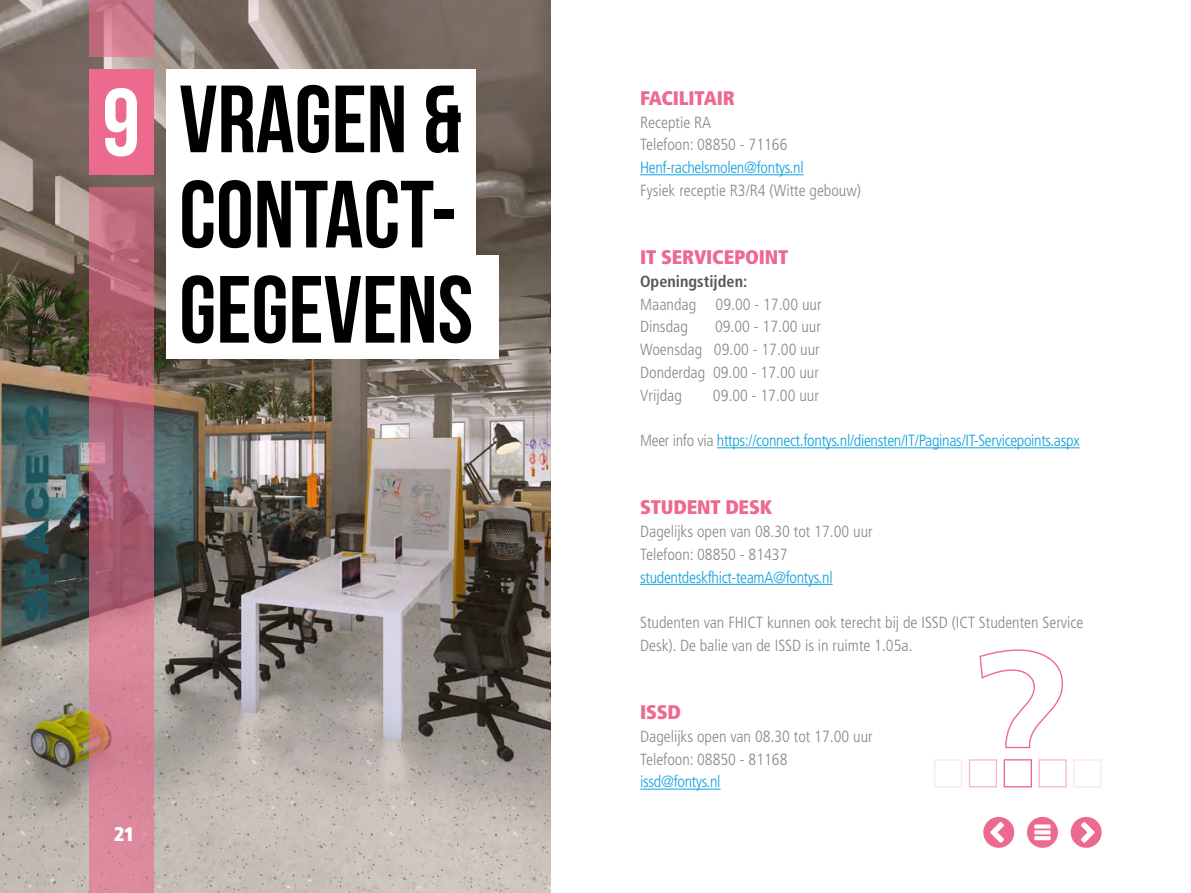
<style>
.page{position:relative;width:1191px;height:893px;background:#fff}
.page>*{position:absolute;margin:0;border:0;box-sizing:border-box;transform-origin:0 0}
.t1{font:700 95.2px/95.2px "Bebas Neue";color:#000}
.t2{font:900 19.6px "Fontys Frutiger Cn";letter-spacing:-.01em;color:#ed6a8f}
.t3{font:900 19.6px "Fontys Frutiger Cn";color:#fff}
.t4{font:300 16.1px/22.8px "Fontys Frutiger Cn";color:#878787}
.t5{font:300 16.1px "Fontys Frutiger Cn";letter-spacing:-.02em;color:#0ea0dc}
.t6{font:700 16.1px "Fontys Frutiger Cn";color:#575756}
.s1{font-size:95.73px;color:#fff}
.s2{color:#878787}
</style>
<div class="page">
<hr style="left:640px;top:174px;width:163px;height:1px;background:#0ea0dc">
<hr style="left:717px;top:447px;width:362px;height:1px;background:#0ea0dc">
<hr style="left:640px;top:584px;width:192px;height:1px;background:#0ea0dc">
<hr style="left:640px;top:789px;width:80px;height:1px;background:#0ea0dc">
<svg style="left:978px;top:649px;width:85px;height:139px"></svg>
<div style="left:968px;top:759px;width:29px;height:28px;border:1px solid #f7bcca"></div>
<div style="left:1038px;top:759px;width:28px;height:28px;border:1px solid #f7bcca"></div>
<div style="left:934px;top:759px;width:28px;height:28px;border:1px solid #fce6eb"></div>
<div style="left:1073px;top:759px;width:28px;height:28px;border:1px solid #fce6eb"></div>
<img style="left:0;top:0;width:551px;height:893px">
<div style="left:89px;top:69px;width:65px;height:106px;background:#ed6a8f"></div>
<svg style="left:89px;top:188px;width:65px;height:705px;background:#c07082"></svg>
<svg style="left:89px;top:0;width:65px;height:57px;background:#cb788b"></svg>
<div style="left:166px;top:69px;width:309px;height:106px;background:#fff"></div>
<div style="left:166px;top:158px;width:309px;height:103px;background:#fff"></div>
<div style="left:166px;top:255px;width:333px;height:103px;background:#fff"></div>
<svg style="left:1027px;top:817px;width:31px;height:31px"></svg>
<svg style="left:1070px;top:817px;width:31px;height:31px"></svg>
<svg style="left:983px;top:817px;width:31px;height:31px"></svg>
<h1 class="t1" style="left:179px;top:71px;width:295px;text-indent:-77px"><span class="s1">9</span> VRAGEN &amp;<br>CONTACT-<br>GEGEVENS</h1>
<p class="t3" style="left:114px;top:822px;width:22px">21</p>
<p class="t2" style="left:640px;top:86px;width:96px">FACILITAIR</p>
<p class="t4" style="left:640px;top:111px;width:149px">Receptie RA<br>Telefoon: 08850 - 71166</p>
<p class="t5" style="left:640px;top:158px;width:165px">Henf-rachelsmolen@fontys.nl</p>
<p class="t4" style="left:640px;top:179px;width:222px">Fysiek receptie R3/R4 (Witte gebouw)</p>
<p class="t2" style="left:640px;top:245px;width:150px">IT SERVICEPOINT</p>
<p class="t6" style="left:640px;top:272px;width:109px">Openingstijden:</p>
<p class="t4" style="left:640px;top:293px;width:183px">Maandag 09.00 - 17.00 uur<br>Dinsdag</p>
<p class="t4" style="left:640px;top:316px;width:182px;text-indent:75px">09.00 - 17.00 uur<br>Woensdag 09.00 - 17.00 uur<br>Donderdag 09.00 - 17.00 uur<br>Vrijdag</p>
<p class="t4" style="left:713px;top:384px;width:107px">09.00 - 17.00 uur</p>
<p class="t5" style="left:640px;top:431px;width:441px"><span class="s2">Meer info via</span> https://connect.fontys.nl/diensten/IT/Paginas/IT-Servicepoints.aspx</p>
<p class="t2" style="left:640px;top:496px;width:133px">STUDENT DESK</p>
<p class="t4" style="left:640px;top:520px;width:234px">Dagelijks open van 08.30 tot 17.00 uur<br>Telefoon: 08850 - 81437</p>
<p class="t5" style="left:640px;top:568px;width:194px">studentdeskfhict-teamA@fontys.nl</p>
<p class="t4" style="left:640px;top:611px;width:445px">Studenten van FHICT kunnen ook terecht bij de ISSD (ICT Studenten Service<br>Desk). De balie van de ISSD is in ruimte 1.05a.</p>
<p class="t2" style="left:640px;top:700px;width:42px">ISSD</p>
<p class="t4" style="left:640px;top:725px;width:234px">Dagelijks open van 08.30 tot 17.00 uur<br>Telefoon: 08850 - 81168</p>
<p class="t5" style="left:640px;top:773px;width:82px">issd@fontys.nl</p>
</div>
